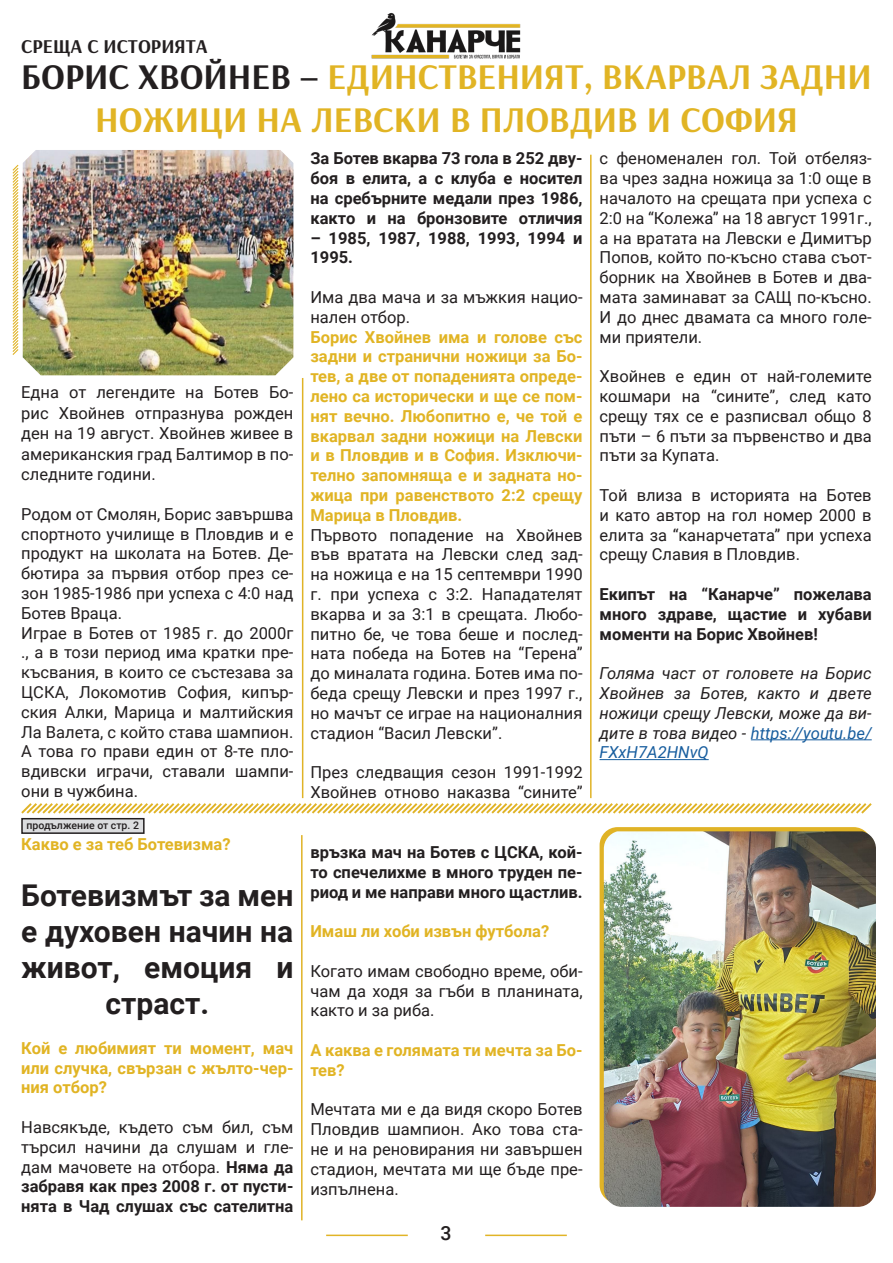
<style>
.page{position:relative;width:893px;height:1263px;background:#fff}
.page>*{position:absolute;margin:0;border:0;box-sizing:border-box;transform-origin:0 0}
.t1{font:700 36px/43.2px "Arsenal";color:#e1b424;text-align:center}
.t2{font:700 30px/36px "Roboto";color:#231f20;text-align:center}
.t3{font:700 19.5px "Arsenal";color:#231f20}
.t4{font:500 19.5px "Roboto";color:#231f20}
.Paragraph_Style_9{font:16.5px/19.8px "Roboto";color:#231f20;text-align:justify}
.t5{font:700 16.5px/19.8px "Roboto";color:#e1b424;text-align:justify}
.t6{font:700 16.5px/19.8px "Roboto";color:#231f20;text-align:justify}
.t7{font:italic 16.5px/19.8px "Roboto";color:#231f20;text-align:justify}
.t8{font:500 10.5px "Roboto";color:#231f20}
.s1{color:#231f20}
.s2{font-weight:700}
.s3{color:#175d9e}
</style>
<div class="page">
<img style="left:371px;top:12px;width:150px;height:47px">
<hr style="left:326px;top:1234px;width:82px;height:2px;background:#e1b427">
<hr style="left:485px;top:1234px;width:82px;height:2px;background:#e1b427">
<div style="left:22px;top:819px;width:122px;height:14px;background:#dcdddf"></div>
<div style="left:21px;top:818px;width:124px;height:16px;border:2px solid #231f20"></div>
<div style="left:600px;top:827px;width:272px;height:376px;background:linear-gradient(to right,#e0b325,#e0b429);border-radius:18px"></div>
<img style="left:604px;top:831px;width:272px;height:376px">
<hr style="left:301px;top:835px;width:2px;height:385px;background:#e0b326">
<hr style="left:751px;top:739px;width:121px;height:1px;background:#175d9e">
<hr style="left:600px;top:759px;width:109px;height:1px;background:#175d9e">
<img style="left:23px;top:150px;width:270px;height:225px">
<hr style="left:302px;top:378px;width:1px;height:420px;background:#e0b326">
<hr style="left:590px;top:155px;width:2px;height:643px;background:#e0b326">
<svg style="left:12px;top:164px;width:7px;height:191px"></svg>
<svg style="left:21px;top:803px;width:851px;height:11px"></svg>
<p class="t3" style="left:21px;top:32px;width:188px">СРЕЩА С ИСТОРИЯТА</p>
<p class="t1" style="left:21px;top:55px;width:852px"><span class="s1">БОРИС ХВОЙНЕВ –</span> ЕДИНСТВЕНИЯТ, ВКАРВАЛ ЗАДНИ<br>НОЖИЦИ НА ЛЕВСКИ В ПЛОВДИВ И СОФИЯ</p>
<p class="Paragraph_Style_9" style="left:21px;top:381px;width:274px;line-height:20.5px">Една от легендите на Ботев Бо&shy;рис Хвойнев отпразнува рожден ден на 19 август. Хвойнев живее в американския град Балтимор в по&shy;следните години.</p>
<p class="Paragraph_Style_9" style="left:21px;top:503px;width:274px">Родом от Смолян, Борис завършва спортното училище в Пловдив и е продукт на школата на Ботев. Де&shy;бютира за първия отбор през се&shy;зон 1985-1986 при успеха с 4:0 над Ботев Враца.</p>
<p class="Paragraph_Style_9" style="left:21px;top:622px;width:274px">Играе в Ботев от 1985 г. до 2000г ., а в този период има кратки пре&shy;късвания, в които се състезава за ЦСКА, Локомотив София, кипър&shy;ския Алки, Марица и малтийския Ла Валета, с който става шампион.<br>А това го прави един от 8-те пло&shy;вдивски играчи, ставали шампи&shy;они в чужбина.</p>
<p class="t8" style="left:26px;top:817px;width:114px">продължение от стр. 2</p>
<p class="t5" style="left:21px;top:834px;width:211px">Какво е за теб Ботевизма?</p>
<p class="t2" style="left:21px;top:876px;width:274px">Ботевизмът за мен е духовен начин на живот, емоция и страст.</p>
<p class="t5" style="left:21px;top:1037px;width:274px">Кой е любимият ти момент, мач или случка, свързан с жълто-чер&shy;ния отбор?</p>
<p class="Paragraph_Style_9" style="left:21px;top:1116px;width:274px">Навсякъде, където съм бил, съм търсил начини да слушам и гле&shy;дам мачовете на отбора. <span class="s2">Няма да забравя как през 2008 г. от пусти&shy;нята в Чад слушах със сателитна</span></p>
<p class="t6" style="left:310px;top:148px;width:274px">За Ботев вкарва 73 гола в 252 дву&shy;боя в елита, а с клуба е носител на сребърните медали през 1986, както и на бронзовите отличия</p>
<p class="t6" style="left:310px;top:227px;width:274px">– 1985, 1987, 1988, 1993, 1994 и<br>1995.</p>
<p class="Paragraph_Style_9" style="left:310px;top:287px;width:274px">Има два мача и за мъжкия нацио&shy;нален отбор.</p>
<p class="t5" style="left:310px;top:326px;width:274px">Борис Хвойнев има и голове със задни и странични ножици за Бо&shy;тев, а две от попаденията опреде&shy;лено са исторически и ще се пом&shy;нят вечно. Любопитно е, че той е вкарвал задни ножици на Левски и в Пловдив и в София. Изключи&shy;телно запомняща е и задната но&shy;жица при равенството 2:2 срещу Марица в Пловдив.</p>
<p class="Paragraph_Style_9" style="left:310px;top:524px;width:274px">Първото попадение на Хвойнев във вратата на Левски след зад&shy;на ножица е на 15 септември 1990 г. при успеха с 3:2. Нападателят вкарва и за 3:1 в срещата. Любо&shy;питно бе, че това беше и послед&shy;ната победа на Ботев на “Герена” до миналата година. Ботев има по&shy;беда срещу Левски и през 1997 г., но мачът се играе на националния стадион “Васил Левски”.</p>
<p class="Paragraph_Style_9" style="left:310px;top:762px;width:274px">През следващия сезон 1991-1992<br>Хвойнев отново наказва “сините”</p>
<p class="Paragraph_Style_9" style="left:600px;top:148px;width:274px">с феноменален гол. Той отбеляз&shy;ва чрез задна ножица за 1:0 още в началото на срещата при успеха с 2:0 на “Колежа” на 18 август 1991г., а на вратата на Левски е Димитър Попов, който по-късно става съот&shy;борник на Хвойнев в Ботев и два&shy;мата заминават за САЩ по-късно.<br>И до днес двамата са много голе&shy;ми приятели.</p>
<p class="Paragraph_Style_9" style="left:600px;top:366px;width:274px">Хвойнев е един от най-големите кошмари на “сините”, след като срещу тях се е разписвал общо 8 пъти – 6 пъти за първенство и два пъти за Купата.</p>
<p class="Paragraph_Style_9" style="left:600px;top:485px;width:274px">Той влиза в историята на Ботев и като автор на гол номер 2000 в елита за “канарчетата” при успеха срещу Славия в Пловдив.</p>
<p class="t6" style="left:600px;top:584px;width:274px">Екипът на “Канарче” пожелава много здраве, щастие и хубави моменти на Борис Хвойнев!</p>
<p class="t7" style="left:600px;top:663px;width:274px">Голяма част от головете на Борис Хвойнев за Ботев, както и двете ножици срещу Левски, може да ви&shy;дите в това видео - <span class="s3">https://youtu.be/ FXxH7A2HNvQ</span></p>
<p class="t6" style="left:310px;top:842px;width:274px">връзка мач на Ботев с ЦСКА, кой&shy;то спечелихме в много труден пе&shy;риод и ме направи много щастлив.</p>
<p class="t5" style="left:310px;top:921px;width:240px">Имаш ли хоби извън футбола?</p>
<p class="Paragraph_Style_9" style="left:310px;top:960px;width:274px">Когато имам свободно време, оби&shy;чам да ходя за гъби в планината, както и за риба.</p>
<p class="t5" style="left:310px;top:1040px;width:274px">А каква е голямата ти мечта за Бо&shy;тев?</p>
<p class="Paragraph_Style_9" style="left:310px;top:1099px;width:274px">Мечтата ми е да видя скоро Ботев Пловдив шампион. Ако това ста&shy;не и на реновирания ни завършен стадион, мечтата ми ще бъде пре&shy;изпълнена.</p>
<p class="t4" style="left:440px;top:1220px;width:13px">3</p>
</div>
